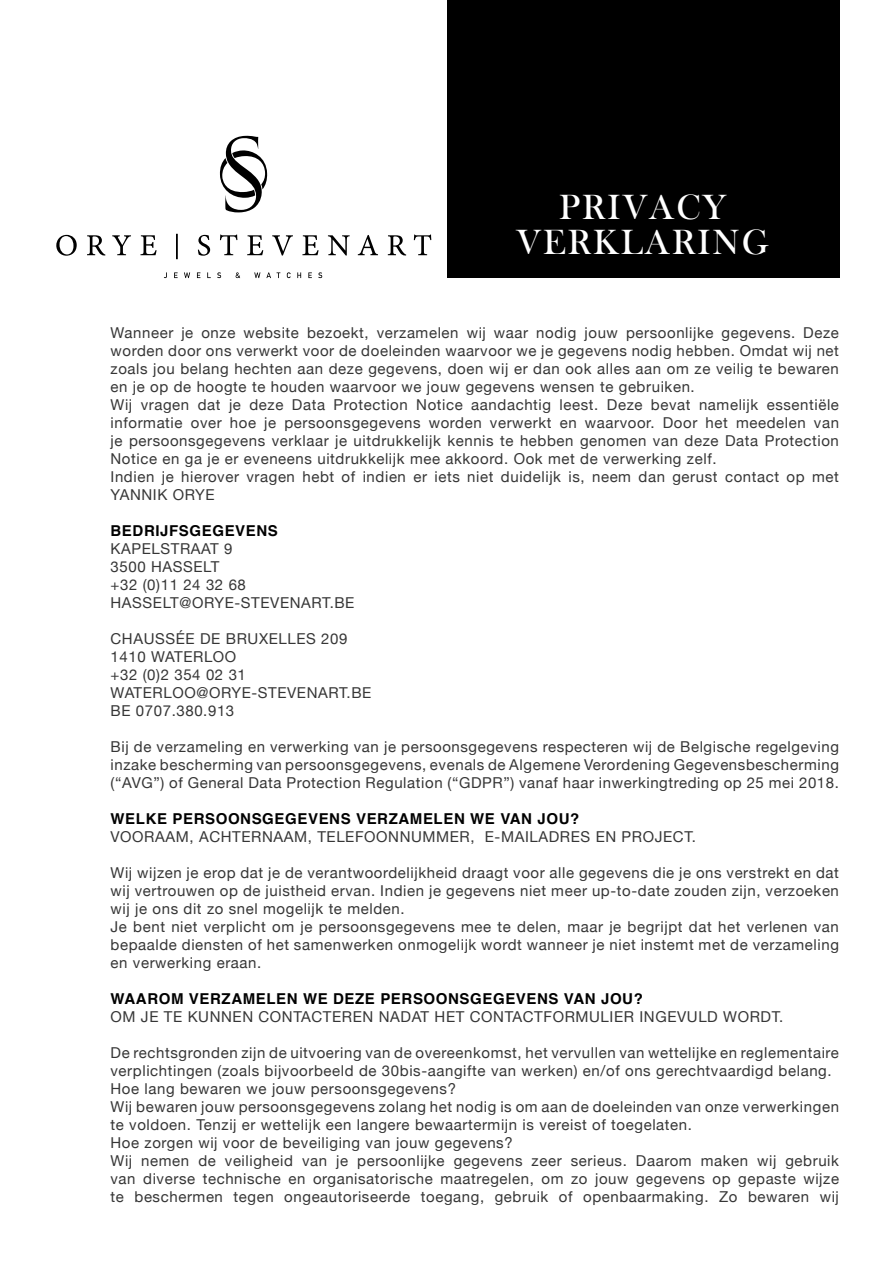
<style>
.page{position:relative;width:893px;height:1263px;background:#fff}
.page>*{position:absolute;margin:0;border:0;box-sizing:border-box;transform-origin:0 0}
.t1{font:36px/34.5px "Bask Old Face";letter-spacing:.06em;color:#fff;text-align:center}
.t2{font:15px/18px "Helvetica Neue";letter-spacing:.04em;color:#363636}
.t3{font:700 15px "Helvetica";letter-spacing:.04em;color:#000}
</style>
<div class="page">
<div style="left:448px;top:0;width:392px;height:277px;background:#000"></div>
<svg style="left:164px;top:272px;width:158px;height:6px"></svg>
<svg style="left:220px;top:136px;width:47px;height:76px"></svg>
<svg style="left:56px;top:234px;width:375px;height:25px"></svg>
<h1 class="t1" style="left:516px;top:191px;width:254px">PRIVACY<br>VERKLARING</h1>
<p class="t2" style="left:111px;top:325px;width:730px">Wanneer je onze website bezoekt, verzamelen wij waar nodig jouw persoonlijke gegevens. Deze worden door ons verwerkt voor de doeleinden waarvoor we je gegevens nodig hebben. Omdat wij net zoals jou belang hechten aan deze gegevens, doen wij er dan ook alles aan om ze veilig te bewaren en je op de hoogte te houden waarvoor we jouw gegevens wensen te gebruiken.<br>Wij vragen dat je deze Data Protection Notice aandachtig leest. Deze bevat namelijk essentiële informatie over hoe je persoonsgegevens worden verwerkt en waarvoor. Door het meedelen van je persoonsgegevens verklaar je uitdrukkelijk kennis te hebben genomen van deze Data Protection Notice en ga je er eveneens uitdrukkelijk mee akkoord. Ook met de verwerking zelf.<br>Indien je hierover vragen hebt of indien er iets niet duidelijk is, neem dan gerust contact op met YANNIK ORYE</p>
<p class="t3" style="left:111px;top:519px;width:169px">BEDRIJFSGEGEVENS</p>
<p class="t2" style="left:111px;top:541px;width:245px">KAPELSTRAAT 9<br>3500 HASSELT<br>+32 (0)11 24 32 68<br>HASSELT@ORYE-STEVENART.BE</p>
<p class="t2" style="left:111px;top:631px;width:262px">CHAUSSÉE DE BRUXELLES 209<br>1410 WATERLOO<br>+32 (0)2 354 02 31<br>WATERLOO@ORYE-STEVENART.BE<br>BE 0707.380.913</p>
<p class="t2" style="left:111px;top:739px;width:730px;text-align:justify">Bij de verzameling en verwerking van je persoonsgegevens respecteren wij de Belgische regelgeving inzake bescherming van persoonsgegevens, evenals de Algemene Verordening Gegevensbescherming (“AVG”) of General Data Protection Regulation (“GDPR”) vanaf haar inwerkingtreding op 25 mei 2018.</p>
<p class="t3" style="left:111px;top:807px;width:470px">WELKE PERSOONSGEGEVENS VERZAMELEN WE VAN JOU?</p>
<p class="t2" style="left:111px;top:829px;width:587px">VOORAAM, ACHTERNAAM, TELEFOONNUMMER, E-MAILADRES EN PROJECT.</p>
<p class="t2" style="left:111px;top:865px;width:730px">Wij wijzen je erop dat je de verantwoordelijkheid draagt voor alle gegevens die je ons verstrekt en dat wij vertrouwen op de juistheid ervan. Indien je gegevens niet meer up-to-date zouden zijn, verzoeken wij je ons dit zo snel mogelijk te melden.<br>Je bent niet verplicht om je persoonsgegevens mee te delen, maar je begrijpt dat het verlenen van bepaalde diensten of het samenwerken onmogelijk wordt wanneer je niet instemt met de verzameling en verwerking eraan.</p>
<p class="t3" style="left:111px;top:987px;width:534px">WAAROM VERZAMELEN WE DEZE PERSOONSGEGEVENS VAN JOU?</p>
<p class="t2" style="left:111px;top:1009px;width:674px">OM JE TE KUNNEN CONTACTEREN NADAT HET CONTACTFORMULIER INGEVULD WORDT.</p>
<p class="t2" style="left:111px;top:1045px;width:730px">De rechtsgronden zijn de uitvoering van de overeenkomst, het vervullen van wettelijke en reglementaire verplichtingen (zoals bijvoorbeeld de 30bis-aangifte van werken) en/of ons gerechtvaardigd belang.<br>Hoe lang bewaren we jouw persoonsgegevens?<br>Wij bewaren jouw persoonsgegevens zolang het nodig is om aan de doeleinden van onze verwerkingen te voldoen. Tenzij er wettelijk een langere bewaartermijn is vereist of toegelaten.<br>Hoe zorgen wij voor de beveiliging van jouw gegevens?<br>Wij nemen de veiligheid van je persoonlijke gegevens zeer serieus. Daarom maken wij gebruik van diverse technische en organisatorische maatregelen, om zo jouw gegevens op gepaste wijze te beschermen tegen ongeautoriseerde toegang, gebruik of openbaarmaking. Zo bewaren wij</p>
</div>
